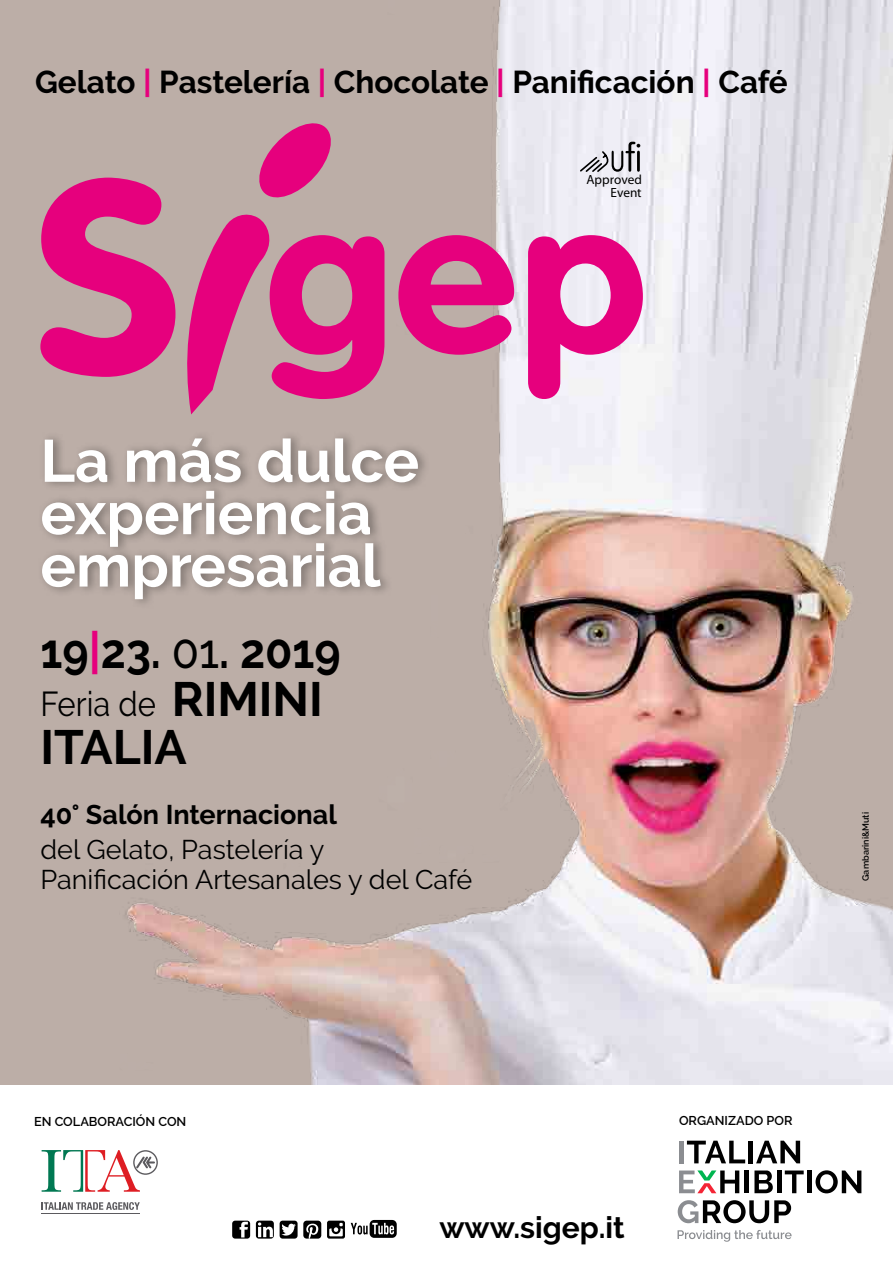
<style>
.page{position:relative;width:893px;height:1263px;background:#fff}
.page>*{position:absolute;margin:0;border:0;box-sizing:border-box;transform-origin:0 0}
.t1{font:700 59.4px/52.3px "Raleway";color:#fff}
.t2{font:700 48px "Raleway";color:#000;scale:.93 1}
.t3{font:700 48px "Raleway";color:#000}
.t4{font:34.5px "Raleway";color:#000;scale:.9 1}
.t5{font:700 31.5px "Raleway";color:#000}
.t6{font:700 30px "Raleway";color:#000}
.t7{font:27px/30px "Raleway";color:#000}
.t8{font:700 27px "Raleway";color:#000}
.t9{font:13.35px/13.4px "Myriad Pro";color:#000;text-align:right}
.t10{font:600 12.75px "Raleway";color:#000}
.t11{font:600 9px "Raleway";color:#000}
.s1{color:#e6007d}
.s2{font-weight:500}
.s3{font-weight:700;font-size:48px}
</style>
<div class="page">
<svg style="left:232px;top:1220px;width:18px;height:18px"></svg>
<svg style="left:256px;top:1220px;width:18px;height:18px"></svg>
<svg style="left:280px;top:1220px;width:41px;height:18px"></svg>
<svg style="left:327px;top:1220px;width:18px;height:18px"></svg>
<svg style="left:351px;top:1220px;width:46px;height:18px"></svg>
<hr style="left:42px;top:1213px;width:98px;height:1px;background:#5b5a5e">
<svg style="left:42px;top:1150px;width:116px;height:42px"></svg>
<svg style="left:42px;top:1202px;width:98px;height:8px"></svg>
<hr style="left:679px;top:1141px;width:4px;height:22px;background:#8b8d91">
<svg style="left:687px;top:1141px;width:58px;height:22px"></svg>
<div style="left:748px;top:1141px;width:5px;height:22px;background:#000"></div>
<svg style="left:756px;top:1141px;width:44px;height:22px"></svg>
<hr style="left:745px;top:1170px;width:4px;height:23px;background:#000">
<svg style="left:754px;top:1170px;width:19px;height:23px"></svg>
<hr style="left:777px;top:1170px;width:4px;height:23px;background:#000">
<svg style="left:785px;top:1170px;width:19px;height:23px"></svg>
<hr style="left:807px;top:1170px;width:4px;height:23px;background:#000">
<svg style="left:815px;top:1170px;width:46px;height:23px"></svg>
<svg style="left:678px;top:1200px;width:113px;height:23px"></svg>
<svg style="left:679px;top:1170px;width:60px;height:23px"></svg>
<svg style="left:677px;top:1230px;width:115px;height:12px"></svg>
<div style="left:0;top:0;width:893px;height:1084px;background:#bcaea7"></div>
<img style="left:125px;top:0;width:768px;height:1084px">
<div style="left:38px;top:430px;width:393px;height:179px;background:#000;opacity:.35"></div>
<svg style="left:398px;top:235px;width:116px;height:120px"></svg>
<svg style="left:528px;top:235px;width:115px;height:164px;background:#ea66b0"></svg>
<svg style="left:40px;top:119px;width:344px;height:295px"></svg>
<svg style="left:578px;top:142px;width:62px;height:32px;background:#bdbcc3"></svg>
<p class="t5" style="left:35px;top:64px;width:754px">Gelato <span class="s1">|</span> Pastelería <span class="s1">|</span> Chocolate <span class="s1">|</span> Panificación <span class="s1">|</span> Café</p>
<p class="t9" style="left:586px;top:172px;width:57px">Approved<br>Event</p>
<h1 class="t1" style="left:40px;top:435px;width:380px">La más dulce experiencia empresarial</h1>
<h2 class="t2" style="left:40px;top:624px;width:325px">19<span class="s1">|</span>23. <span class="s2">01</span>. 2019</h2>
<p class="t4" style="left:40px;top:684px;width:315px">Feria de <span class="s3">RIMINI</span></p>
<h2 class="t3" style="left:40px;top:720px;width:148px">ITALIA</h2>
<p class="t8" style="left:40px;top:799px;width:298px">40° Salón Internacional</p>
<p class="t7" style="left:40px;top:834px;width:433px">del Gelato, Pastelería y<br>Panificación Artesanales y del Café</p>
<p class="t11" style="left:860px;top:881px;width:70px;rotate:-90deg">Gambarini&amp;Muti</p>
<p class="t10" style="left:34px;top:1114px;width:154px">EN COLABORACIÓN CON</p>
<p class="t10" style="left:679px;top:1113px;width:115px">ORGANIZADO POR</p>
<p class="t6" style="left:439px;top:1210px;width:187px">www.sigep.it</p>
</div>
